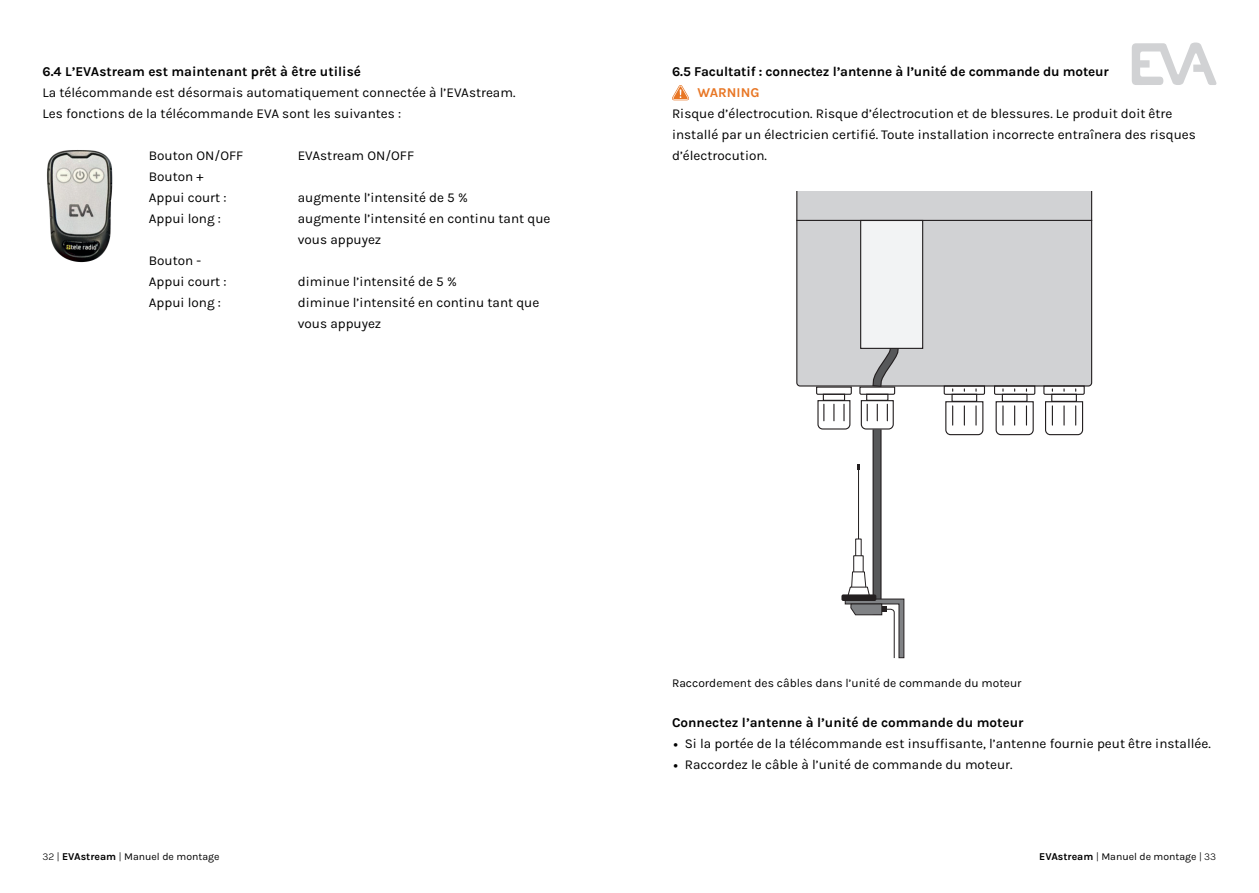
<style>
.page{position:relative;width:1259px;height:893px;background:#fff}
.page>*{position:absolute;margin:0;border:0;box-sizing:border-box;transform-origin:0 0}
.t1{font:13.5px/21px "Karla";color:#010101}
.t2{font:700 13.5px "Karla";color:#010101}
.t3{font:700 13.5px "Karla";color:#e87624}
.t4{font:12px "Karla";color:#010101}
.t5{font:10.5px "Karla";color:#010101}
.s1{font-family:"Source Code Pro";font-size:12px}
.s2{font-weight:300}
.s3{font-weight:700}
</style>
<div class="page">
<svg style="left:1132px;top:42px;width:84px;height:43px"></svg>
<svg style="left:672px;top:85px;width:17px;height:15px"></svg>
<div style="left:796px;top:191px;width:296px;height:196px;background:#d1d2d4"></div>
<svg style="left:815px;top:386px;width:37px;height:44px"></svg>
<svg style="left:995px;top:401px;width:39px;height:35px"></svg>
<svg style="left:993px;top:385px;width:43px;height:10px"></svg>
<svg style="left:945px;top:401px;width:39px;height:35px"></svg>
<svg style="left:943px;top:385px;width:42px;height:10px"></svg>
<div style="left:1051px;top:394px;width:26px;height:8px;border:1px solid #231f20"></div>
<svg style="left:1045px;top:401px;width:38px;height:35px"></svg>
<svg style="left:1042px;top:385px;width:43px;height:10px"></svg>
<hr style="left:797px;top:220px;width:294px;height:1px;background:#231f20">
<svg style="left:859px;top:341px;width:44px;height:89px"></svg>
<svg style="left:872px;top:429px;width:9px;height:142px"></svg>
<div style="left:873px;top:429px;width:7px;height:185px;background:#57585a"></div>
<div style="left:860px;top:220px;width:62px;height:128px;background:#f2f3f4"></div>
<div style="left:860px;top:220px;width:63px;height:129px;border:1px solid #231f20"></div>
<hr style="left:858px;top:465px;width:1px;height:76px;background:#231f20">
<div style="left:855px;top:539px;width:6px;height:21px;border:1px solid #231f20"></div>
<div style="left:853px;top:556px;width:10px;height:19px;background:#fff"></div>
<div style="left:853px;top:555px;width:10px;height:21px;border:1px solid #231f20"></div>
<svg style="left:857px;top:464px;width:3px;height:6px"></svg>
<div style="left:841px;top:594px;width:35px;height:7px;background:#231f20;border-radius:2px"></div>
<svg style="left:844px;top:571px;width:60px;height:88px"></svg>
<img style="left:46px;top:150px;width:67px;height:113px">
<p class="t2" style="left:43px;top:62px;width:320px">6.4 L’EVAstream est maintenant prêt à être utilisé</p>
<p class="t1" style="left:43px;top:81px;width:474px">La télécommande est désormais automatiquement connectée à l’EVAstream.<br>Les fonctions de la télécommande EVA sont les suivantes :</p>
<p class="t1" style="left:149px;top:144px;width:96px">Bouton ON/OFF</p>
<p class="t1" style="left:298px;top:144px;width:118px">EVAstream ON/OFF</p>
<p class="t1" style="left:149px;top:165px;width:79px">Bouton +<br>Appui court :</p>
<p class="t1" style="left:298px;top:186px;width:172px">augmente l’intensité de 5 %</p>
<p class="t1" style="left:149px;top:208px;width:74px">Appui long :</p>
<p class="t1" style="left:298px;top:208px;width:254px">augmente l’intensité en continu tant que vous appuyez</p>
<p class="t1" style="left:149px;top:250px;width:79px">Bouton -<br>Appui court :</p>
<p class="t1" style="left:298px;top:271px;width:161px">diminue l’intensité de 5 %</p>
<p class="t1" style="left:149px;top:292px;width:74px">Appui long :</p>
<p class="t1" style="left:298px;top:292px;width:243px">diminue l’intensité en continu tant que vous appuyez</p>
<p class="t2" style="left:672px;top:62px;width:438px">6.5 Facultatif : connectez l’antenne à l’unité de commande du moteur</p>
<p class="t1" style="left:672px;top:103px;width:525px">Risque d’électrocution. Risque d’électrocution et de blessures. Le produit doit être installé par un électricien certifié. Toute installation incorrecte entraînera des risques d’électrocution.</p>
<p class="t3" style="left:697px;top:84px;width:63px">WARNING</p>
<p class="t4" style="left:672px;top:675px;width:351px">Raccordement des câbles dans l’unité de commande du moteur</p>
<p class="t2" style="left:672px;top:713px;width:353px">Connectez l’antenne à l’unité de commande du moteur</p>
<p class="t1" style="left:672px;top:732px;width:540px"><span class="s1">•</span> Si la portée de la télécommande est insuffisante, l’antenne fournie peut être installée.</p>
<p class="t1" style="left:672px;top:753px;width:342px"><span class="s1">•</span> Raccordez le câble à l’unité de commande du moteur.</p>
<p class="t5" style="left:43px;top:850px;width:178px"><span class="s2">32 |</span> <span class="s3">EVAstream</span> <span class="s2">|</span> Manuel de montage</p>
<p class="t5" style="left:1039px;top:850px;width:178px"><span class="s3">EVAstream</span> <span class="s2">|</span> Manuel de montage <span class="s2">| 33</span></p>
</div>
